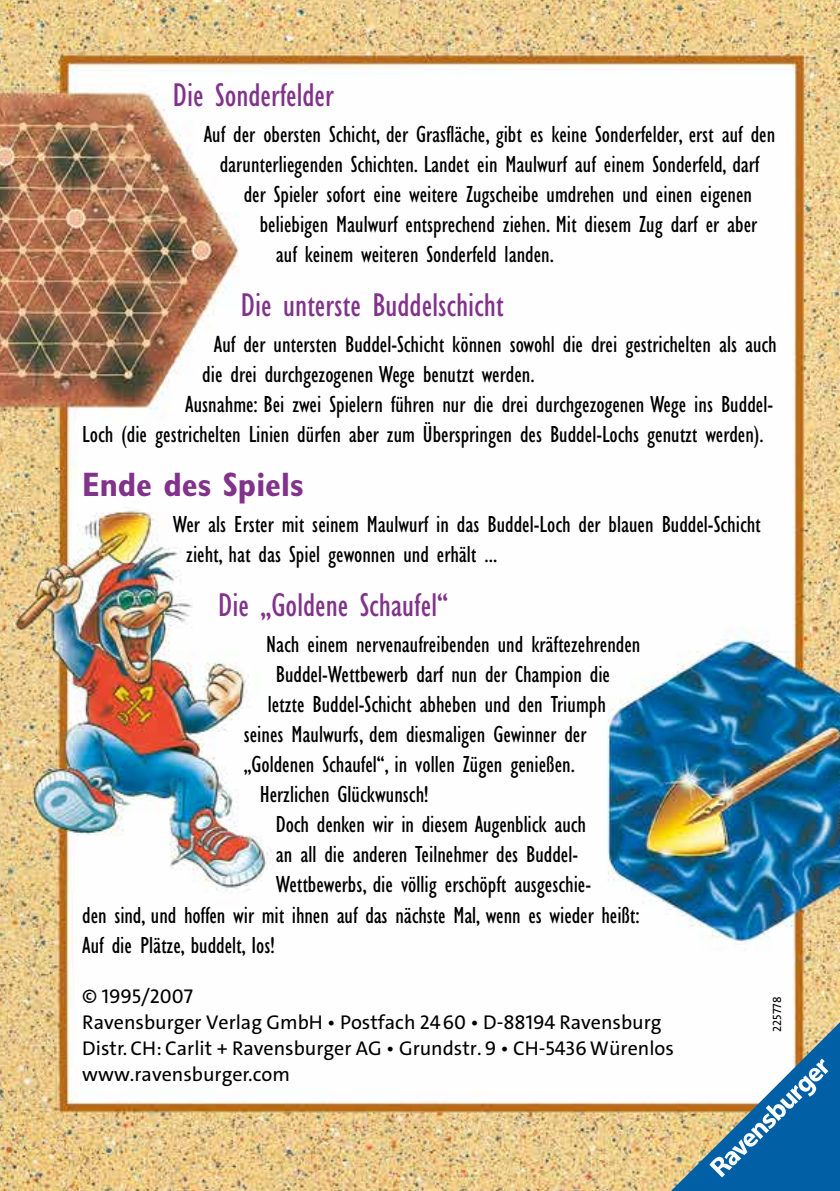
<style>
.page{position:relative;width:840px;height:1191px;background:#fff}
.page>*{position:absolute;margin:0;border:0;box-sizing:border-box;transform-origin:0 0}
.t1{font:condensed 34px "Gill Sans";color:#81328a}
.t2{font:700 condensed 34px "Gill Sans";color:#81328a}
.t3{font:condensed 24px/30px "Gill Sans";color:#000}
.t4{font:20px/26px "The Sans C4 s";color:#000}
.t5{font:12px "The Sans Caps";color:#000}
</style>
<div class="page">
<img style="left:0;top:0;width:839px;height:1191px">
<h1 class="t1" style="left:173px;top:77px;width:162px">Die Sonderfelder</h1>
<p class="t3" style="left:204px;top:119px;width:572px">Auf der obersten Schicht, der Grasfläche, gibt es keine Sonderfelder, erst auf den</p>
<p class="t3" style="left:220px;top:149px;width:541px">darunterliegenden Schichten. Landet ein Maulwurf auf einem Sonderfeld, darf</p>
<p class="t3" style="left:243px;top:179px;width:509px">der Spieler sofort eine weitere Zugscheibe umdrehen und einen eigenen</p>
<p class="t3" style="left:259px;top:209px;width:499px">beliebigen Maulwurf entsprechend ziehen. Mit diesem Zug darf er aber</p>
<p class="t3" style="left:276px;top:239px;width:279px">auf keinem weiteren Sonderfeld landen.</p>
<h1 class="t1" style="left:241px;top:286px;width:264px">Die unterste Buddelschicht</h1>
<p class="t3" style="left:214px;top:329px;width:564px">Auf der untersten Buddel-Schicht können sowohl die drei gestrichelten als auch</p>
<p class="t3" style="left:202px;top:359px;width:334px">die drei durchgezogenen Wege benutzt werden.</p>
<p class="t3" style="left:185px;top:389px;width:589px">Ausnahme: Bei zwei Spielern führen nur die drei durchgezogenen Wege ins Buddel-</p>
<p class="t3" style="left:82px;top:419px;width:682px">Loch (die gestrichelten Linien dürfen aber zum Überspringen des Buddel-Lochs genutzt werden).</p>
<h1 class="t2" style="left:82px;top:464px;width:222px">Ende des Spiels</h1>
<p class="t3" style="left:186px;top:509px;width:575px;text-indent:-13px">Wer als Erster mit seinem Maulwurf in das Buddel-Loch der blauen Buddel-Schicht zieht, hat das Spiel gewonnen und erhält ...</p>
<h1 class="t1" style="left:218px;top:586px;width:231px">Die „Goldene Schaufel“</h1>
<p class="t3" style="left:266px;top:629px;width:375px">Nach einem nervenaufreibenden und kräftezehrenden</p>
<p class="t3" style="left:276px;top:659px;width:335px">Buddel-Wettbewerb darf nun der Champion die</p>
<p class="t3" style="left:267px;top:689px;width:339px">letzte Buddel-Schicht abheben und den Triumph</p>
<p class="t3" style="left:243px;top:719px;width:344px">seines Maulwurfs, dem diesmaligen Gewinner der</p>
<p class="t3" style="left:243px;top:749px;width:332px">„Goldenen Schaufel“, in vollen Zügen genießen.</p>
<p class="t3" style="left:259px;top:779px;width:170px">Herzlichen Glückwunsch!</p>
<p class="t3" style="left:276px;top:809px;width:311px">Doch denken wir in diesem Augenblick auch</p>
<p class="t3" style="left:276px;top:839px;width:304px">an all die anderen Teilnehmer des Buddel-</p>
<p class="t3" style="left:276px;top:869px;width:317px">Wettbewerbs, die völlig erschöpft ausgeschie-</p>
<p class="t3" style="left:82px;top:900px;width:558px">den sind, und hoffen wir mit ihnen auf das nächste Mal, wenn es wieder heißt:</p>
<p class="t3" style="left:82px;top:930px;width:194px">Auf die Plätze, buddelt, Ios!</p>
<p class="t4" style="left:82px;top:983px;width:593px">© 1995/2007<br>Ravensburger Verlag GmbH • Postfach 2460 • D-88194 Ravensburg Distr. CH: Carlit + Ravensburger AG • Grundstr. 9 • CH-5436 Würenlos www.ravensburger.com</p>
<p class="t5" style="left:766px;top:1032px;width:37px;rotate:-90deg">225778</p>
</div>
